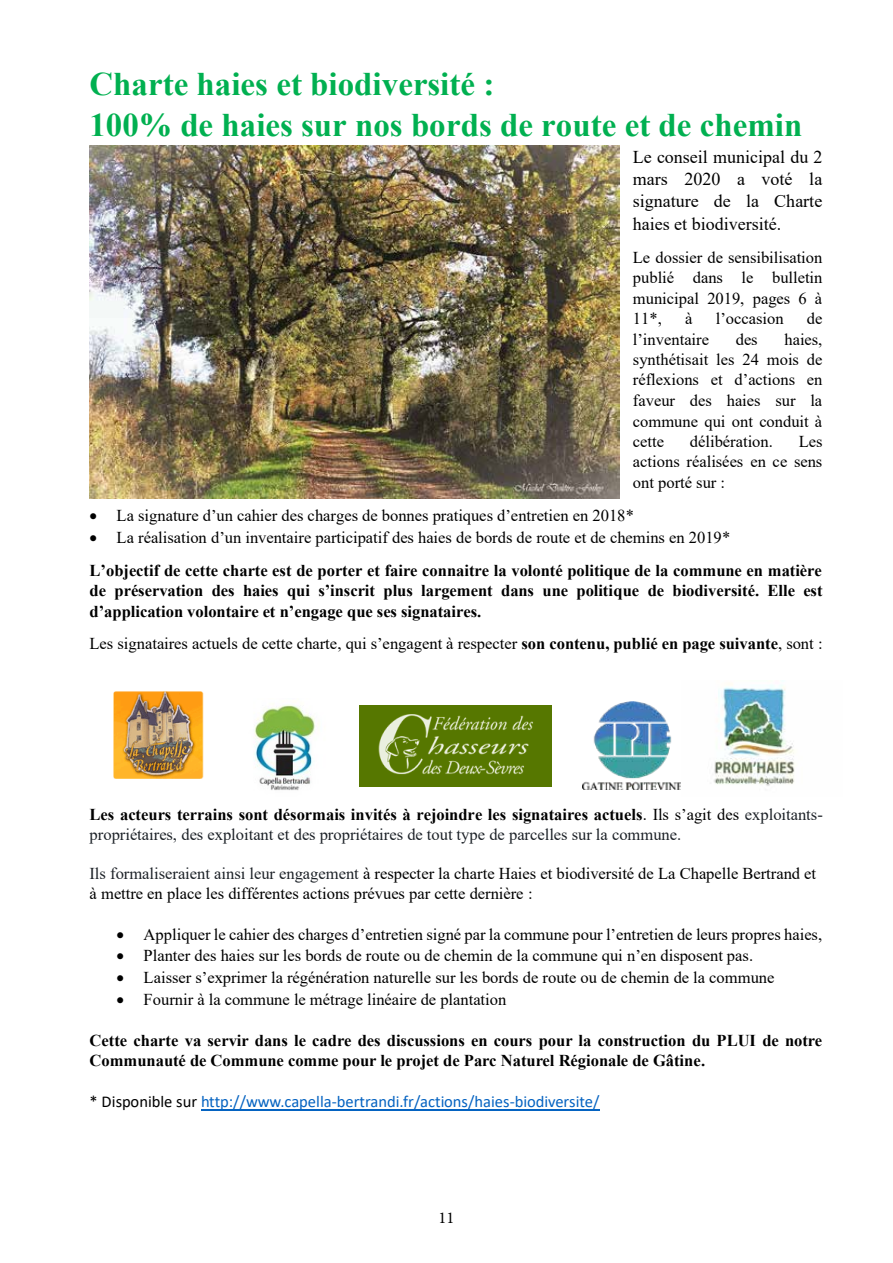
<style>
.page{position:relative;width:893px;height:1263px;background:#fff}
.page>*{position:absolute;margin:0;border:0;box-sizing:border-box;transform-origin:0 0}
.t1{font:700 33px/41px "Times New Roman";color:#00b050}
.t2{font:18px/22.4px "Times New Roman";color:#000;text-align:justify}
.t3{font:16.5px/20.4px "Times New Roman";color:#000;text-align:justify}
.t4{font:700 16.5px/20.5px "Times New Roman";color:#000}
.t5{font:16.5px/19px "Times New Roman";color:#1d2228}
.t6{font:16.5px "Calibri";color:#0563c1}
.t7{font:16.5px "Minion Pro";color:#000}
.s1{font-weight:400}
.s2{font-weight:700}
.s3{font-weight:700;color:#000}
.s4{color:#000}
.s5{color:#1d2228}
</style>
<div class="page">
<hr style="left:201px;top:1109px;width:398px;height:1px;background:#0563c1">
<img style="left:583px;top:701px;width:98px;height:88px">
<img style="left:359px;top:705px;width:192px;height:81px">
<img style="left:113px;top:691px;width:91px;height:88px">
<img style="left:254px;top:704px;width:66px;height:87px">
<img style="left:714px;top:683px;width:81px;height:103px">
<img style="left:90px;top:146px;width:529px;height:353px">
<h1 class="t1" style="left:90px;top:62px;width:714px">Charte haies et biodiversité :<br>100% de haies sur nos bords de route et de chemin</h1>
<p class="t2" style="left:633px;top:145px;width:191px">Le conseil municipal du 2 mars 2020 a voté la signature de la Charte haies et biodiversité.</p>
<p class="t3" style="left:633px;top:246px;width:191px">Le dossier de sensibilisation publié dans le bulletin municipal 2019, pages 6 à 11*,</p>
<p class="t3" style="left:685px;top:308px;width:9px">à</p>
<p class="t3" style="left:716px;top:308px;width:69px">l’occasion</p>
<p class="t3" style="left:807px;top:308px;width:17px">de</p>
<p class="t3" style="left:633px;top:328px;width:78px">l’inventaire</p>
<p class="t3" style="left:736px;top:328px;width:23px">des</p>
<p class="t3" style="left:633px;top:328px;width:191px;text-indent:152px">haies, synthétisait les 24 mois de réflexions et d’actions en faveur des haies sur la commune qui ont conduit à cette</p>
<p class="t3" style="left:690px;top:431px;width:84px">délibération.</p>
<p class="t3" style="left:633px;top:430px;width:191px;text-indent:166px">Les actions réalisées en ce sens ont porté sur :</p>
<p class="t3" style="left:90px;top:505px;width:546px">• La signature d’un cahier des charges de bonnes pratiques d’entretien en 2018*</p>
<p class="t4" style="left:90px;top:521px;width:734px;line-height:32.5px">• <span class="s1">La réalisation d’un inventaire participatif des haies de bords de route et de chemins en 2019*<br></span>L’objectif de cette charte est de porter et faire connaitre la volonté politique de la commune en matière</p>
<p class="t4" style="left:90px;top:580px;width:735px">de préservation des haies qui s’inscrit plus largement dans une politique de biodiversité. Elle est d’application volontaire et n’engage que ses signataires.</p>
<p class="t3" style="left:90px;top:633px;width:735px">Les signataires actuels de cette charte, qui s’engagent à respecter <span class="s2">son contenu, publié en page suivante</span>, sont :</p>
<p class="t5" style="left:90px;top:805px;width:735px"><span class="s3">Les acteurs terrains sont désormais invités à rejoindre les signataires actuels</span><span class="s4">. Ils s’agit des</span> exploitants&shy;propriétaires, des exploitant et des propriétaires de tout type de parcelles sur la commune.</p>
<p class="t3" style="left:90px;top:864px;width:728px;line-height:19.2px"><span class="s5">Ils formaliseraient ainsi leur engagement</span> à respecter la charte Haies et biodiversité de La Chapelle Bertrand et à mettre en place les différentes actions prévues par cette dernière :</p>
<p class="t3" style="left:117px;top:923px;width:707px">• Appliquer le cahier des charges d’entretien signé par la commune pour l’entretien de leurs propres haies,</p>
<p class="t3" style="left:117px;top:945px;width:638px">• Planter des haies sur les bords de route ou de chemin de la commune qui n’en disposent pas.</p>
<p class="t3" style="left:117px;top:966px;width:659px">• Laisser s’exprimer la régénération naturelle sur les bords de route ou de chemin de la commune</p>
<p class="t3" style="left:117px;top:988px;width:391px">• Fournir à la commune le métrage linéaire de plantation</p>
<p class="t4" style="left:90px;top:1029px;width:734px">Cette charte va servir dans le cadre des discussions en cours pour la construction du PLUI de notre<br>Communauté de Commune comme pour le projet de Parc Naturel Régionale de Gâtine.</p>
<p class="t6" style="left:90px;top:1090px;width:511px"><span class="s4">* Disponible sur</span> http://www.capella-bertrandi.fr/actions/haies-biodiversite/</p>
<p class="t7" style="left:439px;top:1206px;width:17px">11</p>
</div>
